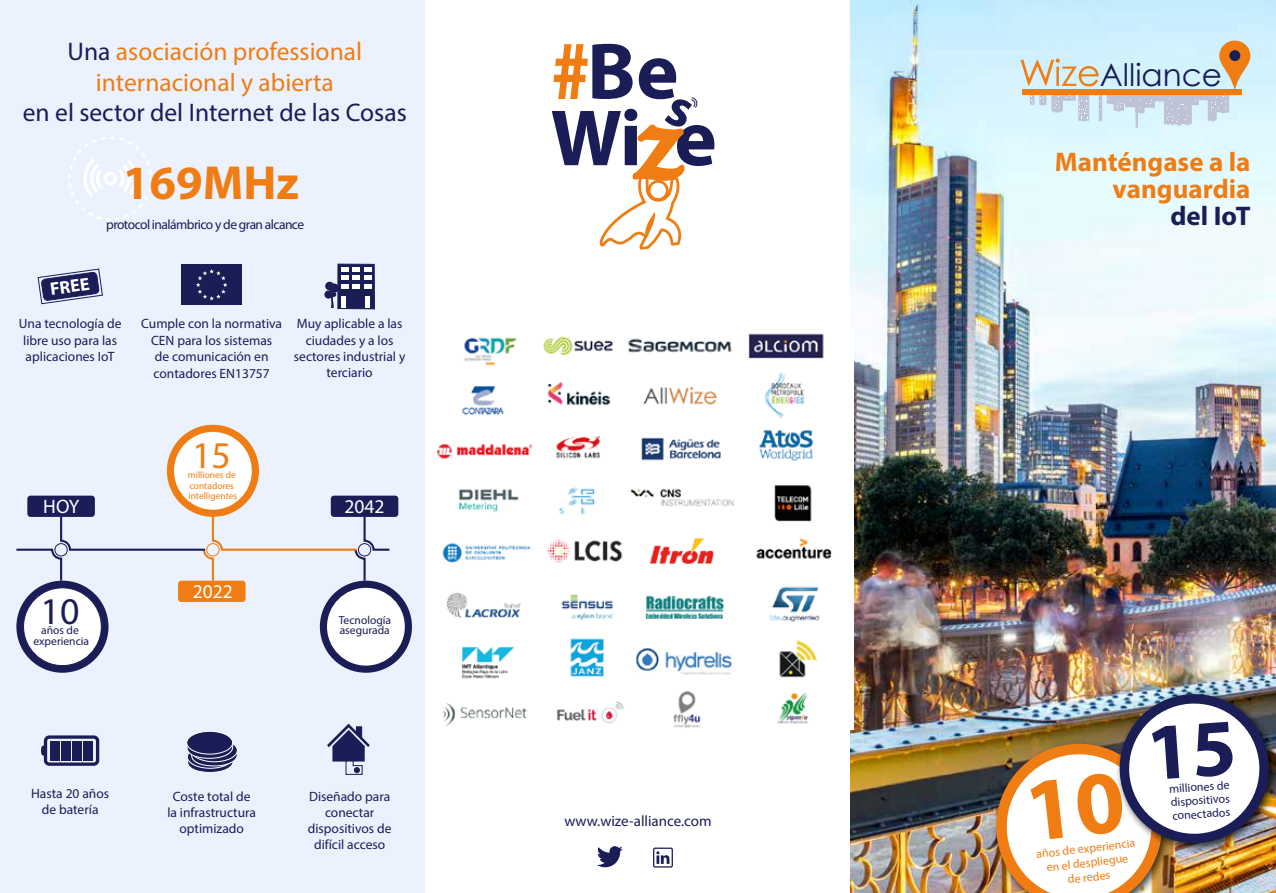
<style>
.page{position:relative;width:1276px;height:893px;background:#fff}
.page>*{position:absolute;margin:0;border:0;box-sizing:border-box;transform-origin:0 0}
.t1{font:700 80.4px/66.8px "Myriad Pro";color:#1a1d56}
.t2{font:700 48px "Myriad Pro";color:#ef7d14}
.t3{font:700 37.8px "Myriad Pro";color:#1a1d56}
.t4{font:700 37.8px "Myriad Pro";color:#ef7d14}
.t5{font:31.05px "Century Gothic";color:#1a1d56}
.t6{font:700 27px/27px "Myriad Pro";color:#ef7d14;text-align:right}
.t7{font:700 27px "Myriad Pro";color:#1a1d56}
.t8{font:25.5px/30.6px "Myriad Pro";color:#ef7d14;text-align:center}
.t9{font:25.5px "Myriad Pro";color:#1a1d56}
.t10{font:19.5px "Myriad Pro";color:#fff}
.t11{font:700 18px "Myriad Pro";color:#fff}
.t12{font:15px "Myriad Pro";color:#1a1d56}
.t13{font:13.5px/16.2px "Myriad Pro";color:#1a1d56;text-align:center}
.t14{font:13.5px "Myriad Pro";letter-spacing:-.04em;color:#1a1d56}
.t15{font:12px/14.4px "Myriad Pro";color:#ef7d14;text-align:center}
.t16{font:12px/13.5px "Myriad Pro";color:#1a1d56;text-align:justify}
.t17{font:11.55px/10.5px "Myriad Pro";color:#1a1d56;text-align:center}
.t18{font:9.45px/10.5px "Myriad Pro";color:#ef7d14}
.s1{color:#1a1d56}
.s2{font-family:"Luminari";font-weight:400;font-size:74.25px;color:#ef7d14}
</style>
<div class="page">
<div style="left:0;top:0;width:424px;height:893px;background:#ebf2fe"></div>
<img style="left:850px;top:0;width:426px;height:893px">
<img style="left:437px;top:329px;width:416px;height:401px">
<div style="left:68px;top:137px;width:84px;height:84px;border:2px dashed #fff;border-radius:50%"></div>
<svg style="left:118px;top:160px;width:19px;height:36px"></svg>
<svg style="left:83px;top:159px;width:22px;height:38px"></svg>
<div style="left:104px;top:172px;width:13px;height:13px;border:3px solid #fff;border-radius:50%"></div>
<svg style="left:597px;top:846px;width:26px;height:21px"></svg>
<div style="left:653px;top:848px;width:20px;height:19px;border:1px solid #1a1d56"></div>
<svg style="left:656px;top:851px;width:13px;height:13px"></svg>
<svg style="left:1020px;top:40px;width:230px;height:88px"></svg>
<div style="left:44px;top:735px;width:55px;height:31px;border:3px solid #1a1d56;border-radius:4px"></div>
<svg style="left:41px;top:744px;width:7px;height:13px"></svg>
<div style="left:83px;top:741px;width:10px;height:19px;background:#1a1d56"></div>
<div style="left:72px;top:741px;width:10px;height:19px;background:#1a1d56"></div>
<div style="left:61px;top:741px;width:10px;height:19px;background:#1a1d56"></div>
<div style="left:50px;top:741px;width:10px;height:19px;background:#1a1d56"></div>
<svg style="left:187px;top:744px;width:51px;height:29px"></svg>
<div style="left:187px;top:731px;width:46px;height:23px;background:#1a1d56;border-radius:50%"></div>
<div style="left:186px;top:731px;width:47px;height:23px;border:1px solid #fff;border-radius:50%"></div>
<svg style="left:327px;top:724px;width:43px;height:51px"></svg>
<div style="left:27px;top:496px;width:68px;height:21px;background:#1a1d56;border-radius:3px"></div>
<div style="left:16px;top:581px;width:92px;height:92px;background:#1a1d56;border-radius:50%"></div>
<div style="left:24px;top:588px;width:77px;height:78px;background:#fff;border-radius:50%"></div>
<div style="left:23px;top:587px;width:79px;height:79px;border:1px solid #1a1d56;border-radius:50%"></div>
<div style="left:167px;top:425px;width:92px;height:92px;background:#ef7d14;border-radius:50%"></div>
<div style="left:174px;top:432px;width:78px;height:78px;background:#fff;border-radius:50%"></div>
<div style="left:178px;top:581px;width:68px;height:21px;background:#ef7d14;border-radius:3px"></div>
<div style="left:331px;top:496px;width:67px;height:21px;background:#1a1d56;border-radius:3px"></div>
<div style="left:320px;top:581px;width:92px;height:92px;background:#1a1d56;border-radius:50%"></div>
<div style="left:327px;top:588px;width:78px;height:78px;background:#fff;border-radius:50%"></div>
<svg style="left:16px;top:515px;width:375px;height:68px"></svg>
<svg style="left:37px;top:268px;width:66px;height:37px"></svg>
<div style="left:324px;top:281px;width:11px;height:10px;border:1px solid #fff;border-radius:50%"></div>
<svg style="left:325px;top:264px;width:50px;height:45px"></svg>
<div style="left:352px;top:284px;width:8px;height:5px;background:#fff"></div>
<div style="left:363px;top:284px;width:8px;height:5px;background:#fff"></div>
<div style="left:341px;top:267px;width:8px;height:5px;background:#fff"></div>
<div style="left:352px;top:267px;width:8px;height:5px;background:#fff"></div>
<div style="left:363px;top:267px;width:8px;height:5px;background:#fff"></div>
<div style="left:341px;top:275px;width:8px;height:5px;background:#fff"></div>
<div style="left:352px;top:275px;width:8px;height:5px;background:#fff"></div>
<div style="left:363px;top:275px;width:8px;height:5px;background:#fff"></div>
<div style="left:341px;top:284px;width:8px;height:5px;background:#fff"></div>
<hr style="left:341px;top:296px;width:4px;height:12px;background:#fff">
<div style="left:365px;top:296px;width:5px;height:12px;background:#fff"></div>
<div style="left:181px;top:265px;width:61px;height:40px;background:#1a1d56"></div>
<svg style="left:196px;top:269px;width:31px;height:31px"></svg>
<div style="left:991px;top:739px;width:181px;height:154px;background:#000;opacity:.75"></div>
<div style="left:1115px;top:689px;width:161px;height:164px;background:#000;opacity:.75"></div>
<svg style="left:553px;top:44px;width:35px;height:55px"></svg>
<img style="left:997px;top:693px;width:273px;height:200px">
<svg style="left:599px;top:97px;width:99px;height:153px"></svg>
<h3 class="t8" style="left:68px;top:36px;width:296px"><span class="s1">Una</span> asociación professional internacional y abierta</h3>
<h3 class="t9" style="left:23px;top:97px;width:385px">en el sector del Internet de las Cosas</h3>
<h2 class="t2" style="left:123px;top:152px;width:178px">169MHz</h2>
<p class="t14" style="left:106px;top:216px;width:199px">protocol inalámbrico y de gran alcance</p>
<h3 class="t11" style="left:49px;top:278px;width:41px;rotate:-8deg">FREE</h3>
<p class="t13" style="left:141px;top:315px;width:142px">Cumple con la normativa<br>CEN para los sistemas<br>de comunicación en contadores EN13757</p>
<p class="t13" style="left:19px;top:316px;width:104px">Una tecnología de libre uso para las aplicaciones IoT</p>
<p class="t13" style="left:294px;top:316px;width:113px">Muy aplicable a las ciudades y a los sectores industrial y terciario</p>
<h3 class="t10" style="left:43px;top:494px;width:38px">HOY</h3>
<h3 class="t3" style="left:41px;top:587px;width:40px">10</h3>
<p class="t17" style="left:34px;top:625px;width:57px">años de experiencia</p>
<h3 class="t4" style="left:192px;top:432px;width:40px">15</h3>
<p class="t18" style="left:188px;top:470px;width:51px">milliones de contadores intelligentes</p>
<h3 class="t10" style="left:193px;top:580px;width:42px">2022</h3>
<h3 class="t10" style="left:344px;top:495px;width:42px">2042</h3>
<p class="t17" style="left:339px;top:614px;width:54px;text-align:left">Tecnología asegurada</p>
<p class="t13" style="left:31px;top:784px;width:79px">Hasta 20 años de batería</p>
<p class="t13" style="left:308px;top:788px;width:85px">Diseñado para conectar dispositivos de difícil acceso</p>
<p class="t13" style="left:167px;top:788px;width:90px">Coste total de la infrastructura optimizado</p>
<h1 class="t1" style="left:550px;top:35px;width:168px"><span class="s2">#</span>Be<br>Wi e</h1>
<p class="t12" style="left:564px;top:811px;width:149px">www.wize-alliance.com</p>
<h3 class="t5" style="left:1100px;top:56px;width:124px">Alliance</h3>
<h3 class="t6" style="left:1055px;top:147px;width:197px">Manténgase a la vanguardia</h3>
<h3 class="t7" style="left:1170px;top:198px;width:81px">del IoT</h3>
<p class="t15" style="left:1035px;top:846px;width:101px;rotate:-6deg">años de experiencia en el despliegue<br>de redes</p>
<p class="t16" style="left:1168px;top:782px;width:62px;rotate:-4deg">milliones de dispositivos conectados</p>
</div>
